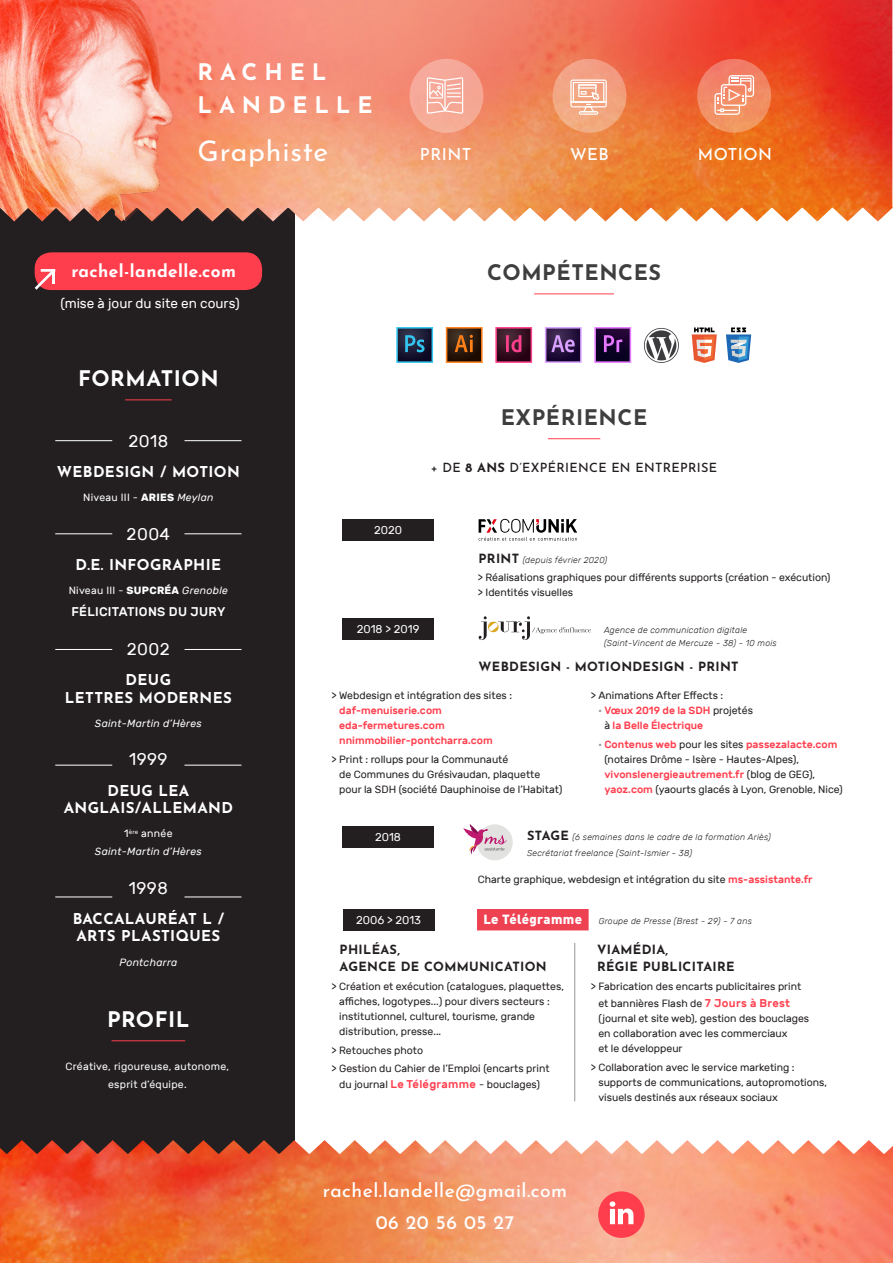
<style>
.page{position:relative;width:893px;height:1263px;background:#fff}
.page>*{position:absolute;margin:0;border:0;box-sizing:border-box;transform-origin:0 0}
.t1{font:28.5px "Josefin Sans";letter-spacing:.025em;color:#fff}
.t2{font:700 22.8px/32.5px "Josefin Sans";letter-spacing:.3em;color:#fff}
.t3{font:700 21.45px "Josefin Sans";letter-spacing:.025em;color:#3e3e3f}
.t4{font:700 21.45px "Josefin Sans";letter-spacing:.025em;color:#fff}
.t5{font:500 19.2px "Josefin Sans";letter-spacing:.025em;color:#fff}
.t6{font:700 17.25px "Josefin Sans";letter-spacing:.025em;color:#fff}
.t7{font:17.1px "Rubik";letter-spacing:.025em;color:#fff}
.t8{font:500 16.5px "Josefin Sans";letter-spacing:.025em;color:#fff}
.t9{font:700 15px/17.4px "Josefin Sans";letter-spacing:.025em;color:#fff;text-align:center}
.t10{font:13.5px "Rubik";color:#fff}
.t11{font:900 13.2px "DIN Pro";letter-spacing:.025em;color:#fff}
.t12{font:700 12.75px/16.5px "Josefin Sans";letter-spacing:.025em;color:#231f20}
.t13{font:500 12.75px "Josefin Sans";letter-spacing:.025em;color:#231f20}
.t14{font:500 12.6px "Rubik";letter-spacing:.025em;color:#fff}
.t15{font:11.55px "Rubik";color:#fff}
.t16{font:10.5px/15px "Rubik";color:#231f20}
.t17{font:500 10.5px/15px "Rubik";color:#ff3e4d}
.t18{font:10.5px/18px "Rubik";letter-spacing:.025em;color:#fff;text-align:center}
.t19{font:italic 10.5px/18px "Rubik";letter-spacing:.025em;color:#fff;text-align:center}
.t20{font:italic 300 8.7px/13px "Rubik";letter-spacing:.025em;color:#231f20}
.s1{font-weight:700}
.s2{font-style:italic}
.s3{font-style:normal}
.s4{font-family:"Josefin Sans";font-weight:700;font-style:normal;font-size:12.75px}
.s5{font-weight:400;color:#231f20}
.s6{font-weight:400;color:#939598}
.s7{color:#939598}
.s8{font-weight:500;color:#ff3e4d}
.s9{font-weight:500;font-size:11.25px;color:#ff3e4d}
</style>
<div class="page">
<div style="left:0;top:208px;width:295px;height:953px;background:#231f20"></div>
<img style="left:0;top:1140px;width:893px;height:123px">
<div style="left:598px;top:1191px;width:47px;height:47px;background:#ff3e4d;border-radius:50%"></div>
<svg style="left:610px;top:1201px;width:23px;height:23px"></svg>
<hr style="left:548px;top:438px;width:52px;height:1px;background:#ff3e4d">
<hr style="left:112px;top:1040px;width:73px;height:1px;background:#ff3e4d">
<div style="left:343px;top:909px;width:91px;height:21px;background:#231f20"></div>
<div style="left:477px;top:909px;width:112px;height:21px;background:#ee4253"></div>
<hr style="left:574px;top:943px;width:1px;height:158px;background:#939598">
<div style="left:342px;top:618px;width:92px;height:22px;background:#231f20"></div>
<svg style="left:479px;top:616px;width:112px;height:24px"></svg>
<div style="left:342px;top:826px;width:92px;height:21px;background:#231f20"></div>
<div style="left:477px;top:824px;width:36px;height:36px;background:#e2e2e0;border-radius:50%"></div>
<svg style="left:463px;top:824px;width:44px;height:31px"></svg>
<hr style="left:534px;top:293px;width:80px;height:1px;background:#ff3e4d">
<svg style="left:446px;top:327px;width:37px;height:36px"></svg>
<svg style="left:545px;top:327px;width:37px;height:36px"></svg>
<svg style="left:495px;top:327px;width:37px;height:36px"></svg>
<svg style="left:396px;top:327px;width:37px;height:36px"></svg>
<svg style="left:594px;top:327px;width:37px;height:36px"></svg>
<svg style="left:692px;top:327px;width:25px;height:36px"></svg>
<svg style="left:726px;top:327px;width:25px;height:36px"></svg>
<svg style="left:644px;top:328px;width:35px;height:35px"></svg>
<hr style="left:125px;top:399px;width:47px;height:1px;background:#ff3e4d">
<hr style="left:55px;top:440px;width:57px;height:1px;background:#fff">
<hr style="left:185px;top:440px;width:56px;height:1px;background:#fff">
<hr style="left:55px;top:533px;width:57px;height:1px;background:#fff">
<hr style="left:185px;top:533px;width:56px;height:1px;background:#fff">
<hr style="left:55px;top:649px;width:57px;height:1px;background:#fff">
<hr style="left:185px;top:649px;width:56px;height:1px;background:#fff">
<hr style="left:55px;top:765px;width:57px;height:1px;background:#fff">
<hr style="left:185px;top:765px;width:56px;height:1px;background:#fff">
<hr style="left:55px;top:896px;width:57px;height:1px;background:#fff">
<hr style="left:185px;top:896px;width:56px;height:1px;background:#fff">
<div style="left:35px;top:252px;width:227px;height:38px;background:#ff3e4d;border-radius:16px"></div>
<svg style="left:35px;top:269px;width:20px;height:21px"></svg>
<div style="left:342px;top:519px;width:92px;height:21px;background:#231f20"></div>
<svg style="left:479px;top:519px;width:98px;height:22px"></svg>
<img style="left:405px;top:0;width:488px;height:221px">
<div style="left:0;top:0;width:405px;height:221px;background:#ed5247;opacity:.5"></div>
<img style="left:0;top:0;width:184px;height:221px">
<div style="left:553px;top:59px;width:73px;height:74px;background:#f3a582;border-radius:50%"></div>
<div style="left:697px;top:59px;width:74px;height:74px;background:linear-gradient(to bottom,#f2796a,#f19960);border-radius:50%"></div>
<hr style="left:579px;top:111px;width:19px;height:4px;background:#fbe8de;border-radius:2px">
<svg style="left:570px;top:80px;width:37px;height:34px"></svg>
<svg style="left:714px;top:75px;width:40px;height:40px;background:#f5ab91"></svg>
<div style="left:409px;top:59px;width:74px;height:74px;background:#f5aa98;border-radius:50%"></div>
<svg style="left:427px;top:77px;width:36px;height:37px"></svg>
<p class="t2" style="left:198px;top:53px;width:177px">RACHEL<br>LANDELLE</p>
<p class="t1" style="left:198px;top:127px;width:132px">Graphiste</p>
<p class="t6" style="left:71px;top:256px;width:166px">rachel-landelle.com</p>
<p class="t10" style="left:61px;top:296px;width:181px">(mise à jour du site en cours)</p>
<p class="t4" style="left:78px;top:359px;width:142px">FORMATION</p>
<p class="t8" style="left:420px;top:141px;width:53px">PRINT</p>
<p class="t8" style="left:570px;top:141px;width:40px">WEB</p>
<p class="t8" style="left:698px;top:141px;width:76px">MOTION</p>
<p class="t3" style="left:487px;top:253px;width:175px">COMPÉTENCES</p>
<p class="t7" style="left:128px;top:431px;width:41px">2018</p>
<p class="t9" style="left:57px;top:460px;width:185px">WEBDESIGN / MOTION</p>
<p class="t18" style="left:83px;top:488px;width:132px">Niveau III - <span class="s1">ARIES</span> <span class="s2">Meylan</span></p>
<p class="t7" style="left:127px;top:524px;width:45px">2004</p>
<p class="t9" style="left:76px;top:553px;width:147px">D.E. INFOGRAPHIE</p>
<p class="t18" style="left:69px;top:581px;width:161px">Niveau III - <span class="s1">SUPCRÉA</span> <span class="s2">Grenoble</span></p>
<p class="t14" style="left:71px;top:605px;width:155px">FÉLICITATIONS DU JURY</p>
<p class="t7" style="left:127px;top:640px;width:44px">2002</p>
<p class="t9" style="left:65px;top:669px;width:169px">DEUG<br>LETTRES MODERNES</p>
<p class="t19" style="left:95px;top:714px;width:108px">Saint-Martin d’Hères</p>
<p class="t7" style="left:129px;top:750px;width:40px">1999</p>
<p class="t9" style="left:64px;top:779px;width:171px">DEUG LEA<br>ANGLAIS/ALLEMAND</p>
<p class="t19" style="left:95px;top:825px;width:108px"><span class="s3">1</span><sup>ère</sup> <span class="s3">année<br></span>Saint-Martin d’Hères</p>
<p class="t7" style="left:129px;top:878px;width:40px">1998</p>
<p class="t9" style="left:73px;top:908px;width:153px;text-align:left">BACCALAURÉAT L /<br>ARTS PLASTIQUES</p>
<p class="t19" style="left:119px;top:953px;width:59px">Pontcharra</p>
<p class="t4" style="left:107px;top:1000px;width:84px">PROFIL</p>
<p class="t18" style="left:66px;top:1058px;width:165px">Créative, rigoureuse, autonome, esprit d’équipe.</p>
<p class="t3" style="left:501px;top:398px;width:148px">EXPÉRIENCE</p>
<p class="t13" style="left:431px;top:458px;width:288px">+ DE <span class="s1">8 ANS</span> D’EXPÉRIENCE EN ENTREPRISE</p>
<p class="t15" style="left:374px;top:523px;width:29px">2020</p>
<p class="t15" style="left:357px;top:623px;width:64px">2018 &gt; 2019</p>
<p class="t20" style="left:479px;top:553px;width:130px"><span class="s4">PRINT</span> (depuis février 2020)</p>
<p class="t16" style="left:478px;top:571px;width:354px">&gt; Réalisations graphiques pour différents supports (création - exécution)</p>
<p class="t16" style="left:478px;top:586px;width:97px">&gt; Identités visuelles</p>
<p class="t20" style="left:604px;top:624px;width:174px">Agence de communication digitale (Saint-Vincent de Mercuze - 38) - 10 mois</p>
<p class="t12" style="left:479px;top:656px;width:262px">WEBDESIGN - MOTIONDESIGN - PRINT</p>
<p class="t17" style="left:339px;top:688px;width:174px;text-indent:-8px"><span class="s5">&gt; Webdesign et intégration des sites : </span>daf-menuiserie.com eda-fermetures.com nnimmobilier-pontcharra.com</p>
<p class="t16" style="left:339px;top:752px;width:225px;text-indent:-8px">&gt; Print : rollups pour la Communauté<br>de Communes du Grésivaudan, plaquette pour la SDH (société Dauphinoise de l’Habitat)</p>
<p class="t16" style="left:591px;top:688px;width:134px">&gt; Animations After Effects :</p>
<p class="t17" style="left:598px;top:703px;width:156px"><span class="s6">·</span> Vœux 2019 de la SDH <span class="s5">projetés</span></p>
<p class="t17" style="left:604px;top:718px;width:100px"><span class="s5">à</span> la Belle Électrique</p>
<p class="t16" style="left:604px;top:736px;width:240px;text-indent:-6px"><span class="s7">·</span> <span class="s8">Contenus web</span> pour les sites <span class="s8">passezalacte.com </span>(notaires Drôme - Isère - Hautes-Alpes), <span class="s8">vivonslenergieautrement.fr</span> (blog de GEG), <span class="s8">yaoz.com</span> (yaourts glacés à Lyon, Grenoble, Nice)</p>
<p class="t15" style="left:375px;top:830px;width:27px">2018</p>
<p class="t20" style="left:527px;top:831px;width:245px"><span class="s4">STAGE</span> (6 semaines dans le cadre de la formation Ariès)</p>
<p class="t20" style="left:527px;top:846px;width:167px">Secrétariat freelance (Saint-Ismier - 38)</p>
<p class="t16" style="left:478px;top:872px;width:336px">Charte graphique, webdesign et intégration du site <span class="s8">ms-assistante.fr</span></p>
<p class="t15" style="left:356px;top:913px;width:67px">2006 &gt; 2013</p>
<p class="t11" style="left:483px;top:908px;width:100px">Le Télégramme</p>
<p class="t20" style="left:599px;top:915px;width:155px">Groupe de Presse (Brest - 29) - 7 ans</p>
<p class="t12" style="left:340px;top:939px;width:209px">PHILÉAS,<br>AGENCE DE COMMUNICATION</p>
<p class="t12" style="left:597px;top:939px;width:139px">VIAMÉDIA,<br>RÉGIE PUBLICITAIRE</p>
<p class="t16" style="left:339px;top:979px;width:226px;text-indent:-8px">&gt; Création et exécution (catalogues, plaquettes, affiches, logotypes...) pour divers secteurs : institutionnel, culturel, tourisme, grande distribution, presse...</p>
<p class="t16" style="left:332px;top:1043px;width:93px">&gt; Retouches photo</p>
<p class="t16" style="left:332px;top:1060px;width:220px;line-height:16.5px;text-align:center">&gt; Gestion du Cahier de l’Emploi (encarts print du journal <span class="s9">Le Télégramme</span> - bouclages)</p>
<p class="t16" style="left:591px;top:978px;width:212px;line-height:16.5px;text-align:center">&gt; Fabrication des encarts publicitaires print et bannières Flash de <span class="s9">7 Jours à Brest</span></p>
<p class="t16" style="left:598px;top:1011px;width:212px">(journal et site web), gestion des bouclages en collaboration avec les commerciaux<br>et le développeur</p>
<p class="t16" style="left:598px;top:1060px;width:230px;text-indent:-8px">&gt; Collaboration avec le service marketing : supports de communications, autopromotions, visuels destinés aux réseaux sociaux</p>
<p class="t5" style="left:323px;top:1176px;width:246px">rachel.landelle@gmail.com</p>
<p class="t5" style="left:376px;top:1207px;width:140px">06 20 56 05 27</p>
</div>
